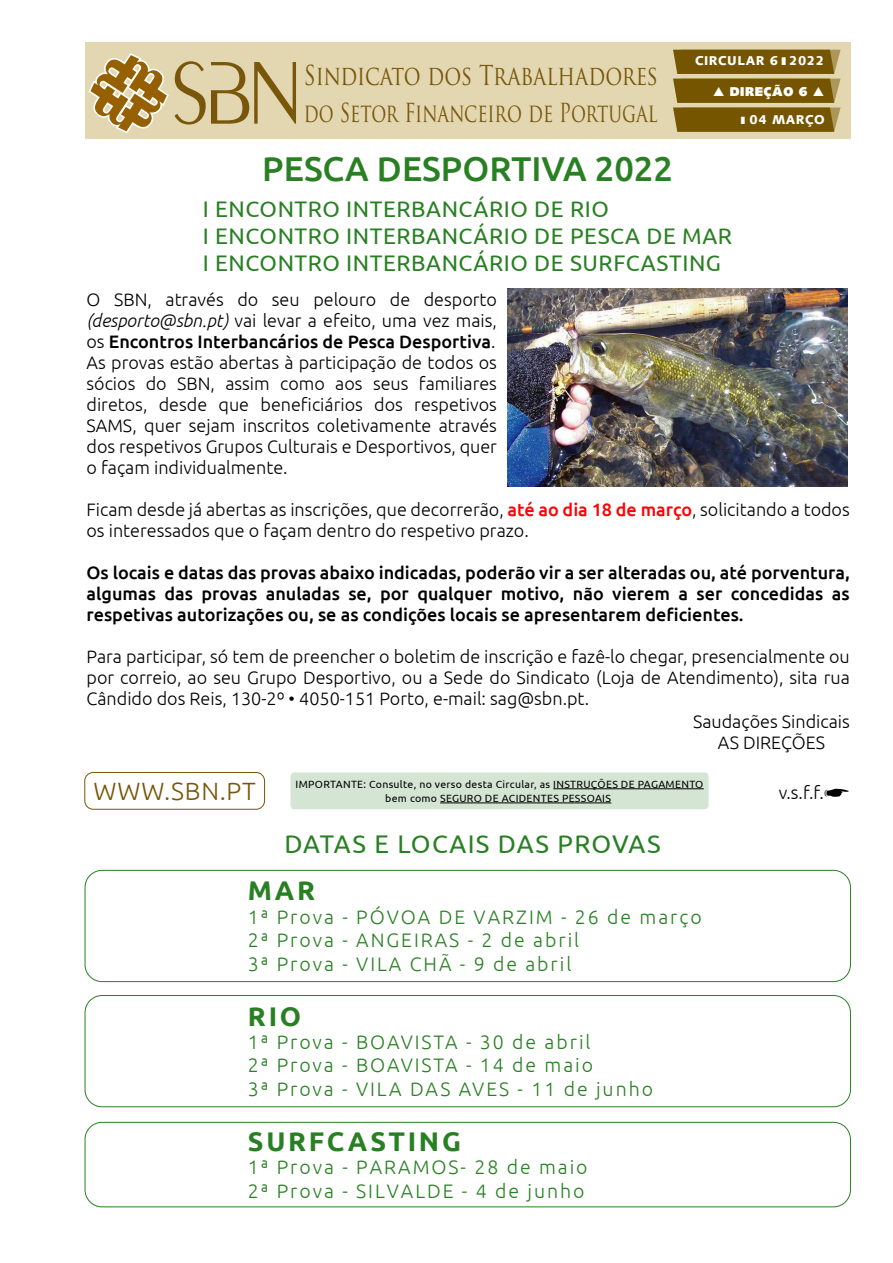
<style>
.page{position:relative;width:893px;height:1263px;background:#fff}
.page>*{position:absolute;margin:0;border:0;box-sizing:border-box;transform-origin:0 0}
.t1{font:500 34.5px "Ubuntu";color:#298023}
.t2{font:700 27px "Ubuntu";letter-spacing:.1em;color:#298023}
.t3{font:26.7px "Trajan Pro";color:#78570a;scale:.78 1}
.t4{font:25.5px "Trajan Pro";color:#78570a;scale:.73 1}
.t5{font:25.5px "Ubuntu";letter-spacing:.045em;color:#298023}
.t6{font:300 25.05px "Ubuntu";letter-spacing:.03em;color:#78570a}
.t7{font:22.5px/27px "Ubuntu";letter-spacing:.025em;color:#298023}
.t8{font:300 19.5px/23.4px "Ubuntu";letter-spacing:.1em;color:#298023}
.t9{font:300 18px/21px "Ubuntu";color:#000;text-align:justify}
.t10{font:500 18px/21px "Ubuntu";color:#000;text-align:justify}
.t11{font:900 12.75px "Syntax";letter-spacing:.045em;color:#fff}
.t12{font:900 12.75px "Syntax";letter-spacing:.045em;color:#fff}
.t13{font:10.5px "Ubuntu";letter-spacing:.03em;color:#000}
.s1{font-style:italic}
.s2{font-weight:500}
.s3{font-weight:500;color:#f00}
</style>
<div class="page">
<div style="left:85px;top:43px;width:765px;height:96px;background:#e3d7b1"></div>
<svg style="left:673px;top:50px;width:167px;height:82px;background:#85681a"></svg>
<svg style="left:88px;top:53px;width:208px;height:80px"></svg>
<div style="left:290px;top:772px;width:419px;height:37px;background:#d4e6d3;border-radius:4px"></div>
<hr style="left:553px;top:788px;width:151px;height:1px;background:#000">
<hr style="left:440px;top:802px;width:171px;height:1px;background:#000">
<div style="left:85px;top:772px;width:180px;height:37px;border:1px solid #78570a;border-radius:9px"></div>
<img style="left:507px;top:288px;width:341px;height:199px">
<div style="left:85px;top:870px;width:766px;height:112px;border:1px solid #298023;border-radius:17px"></div>
<div style="left:85px;top:1122px;width:766px;height:85px;border:1px solid #298023;border-radius:17px"></div>
<div style="left:85px;top:995px;width:766px;height:112px;border:1px solid #298023;border-radius:17px"></div>
<h3 class="t3" style="left:304px;top:59px;width:456px">Sindicato dos Trabalhadores</h3>
<h3 class="t4" style="left:304px;top:96px;width:486px">do Setor Financeiro de Portugal</h3>
<h1 class="t1" style="left:262px;top:147px;width:412px">PESCA DESPORTIVA 2022</h1>
<p class="t11" style="left:695px;top:53px;width:131px">CIRCULAR 6 ❚ 2022</p>
<p class="t12" style="left:713px;top:84px;width:113px">▲ DIREÇÃO 6 ▲</p>
<p class="t11" style="left:741px;top:112px;width:86px">❚ 04 MARÇO</p>
<p class="t7" style="left:203px;top:195px;width:531px">I ENCONTRO INTERBANCÁRIO DE RIO<br>I ENCONTRO INTERBANCÁRIO DE PESCA DE MAR<br>I ENCONTRO INTERBANCÁRIO DE SURFCASTING</p>
<p class="t9" style="left:87px;top:288px;width:412px">O SBN, através do seu pelouro de desporto <span class="s1">(desporto@sbn.pt)</span> vai levar a efeito, uma vez mais, os <span class="s2">Encontros Interbancários de Pesca Desportiva</span>.<br>As provas estão abertas à participação de todos os sócios do SBN, assim como aos seus familiares diretos, desde que beneficiários dos respetivos SAMS, quer sejam inscritos coletivamente através dos respetivos Grupos Culturais e Desportivos, quer o façam individualmente.</p>
<p class="t9" style="left:87px;top:498px;width:765px">Ficam desde já abertas as inscrições, que decorrerão, <span class="s3">até ao dia 18 de março</span>, solicitando a todos os interessados que o façam dentro do respetivo prazo.</p>
<p class="t10" style="left:87px;top:561px;width:765px">Os locais e datas das provas abaixo indicadas, poderão vir a ser alteradas ou, até porventura, algumas das provas anuladas se, por qualquer motivo, não vierem a ser concedidas as respetivas autorizações ou, se as condições locais se apresentarem deficientes.</p>
<p class="t9" style="left:87px;top:645px;width:765px">Para participar, só tem de preencher o boletim de inscrição e fazê-lo chegar, presencialmente ou por correio, ao seu Grupo Desportivo, ou a Sede do Sindicato (Loja de Atendimento), sita rua Cândido dos Reis, 130-2º • 4050-151 Porto, e-mail: sag@sbn.pt.</p>
<p class="t9" style="left:693px;top:711px;width:158px;text-align:center">Saudações Sindicais<br>AS DIREÇÕES</p>
<p class="t13" style="left:296px;top:777px;width:409px">IMPORTANTE: Consulte, no verso desta Circular, as INSTRUÇÕES DE PAGAMENTO</p>
<h3 class="t6" style="left:94px;top:776px;width:164px">WWW.SBN.PT</h3>
<p class="t13" style="left:385px;top:791px;width:227px">bem como SEGURO DE ACIDENTES PESSOAIS</p>
<p class="t9" style="left:779px;top:782px;width:73px">v.s.f.f.☛</p>
<h3 class="t5" style="left:284px;top:829px;width:378px">DATAS E LOCAIS DAS PROVAS</h3>
<h2 class="t2" style="left:248px;top:874px;width:69px">MAR</h2>
<p class="t8" style="left:248px;top:905px;width:455px">1ª Prova - PÓVOA DE VARZIM - 26 de março<br>2ª Prova - ANGEIRAS - 2 de abril<br>3ª Prova - VILA CHÃ - 9 de abril</p>
<h2 class="t2" style="left:248px;top:999px;width:55px">RIO</h2>
<p class="t8" style="left:248px;top:1030px;width:407px">1ª Prova - BOAVISTA - 30 de abril<br>2ª Prova - BOAVISTA - 14 de maio<br>3ª Prova - VILA DAS AVES - 11 de junho</p>
<h2 class="t2" style="left:248px;top:1125px;width:214px">SURFCASTING</h2>
<p class="t8" style="left:248px;top:1155px;width:341px">1ª Prova - PARAMOS- 28 de maio<br>2ª Prova - SILVALDE - 4 de junho</p>
</div>
